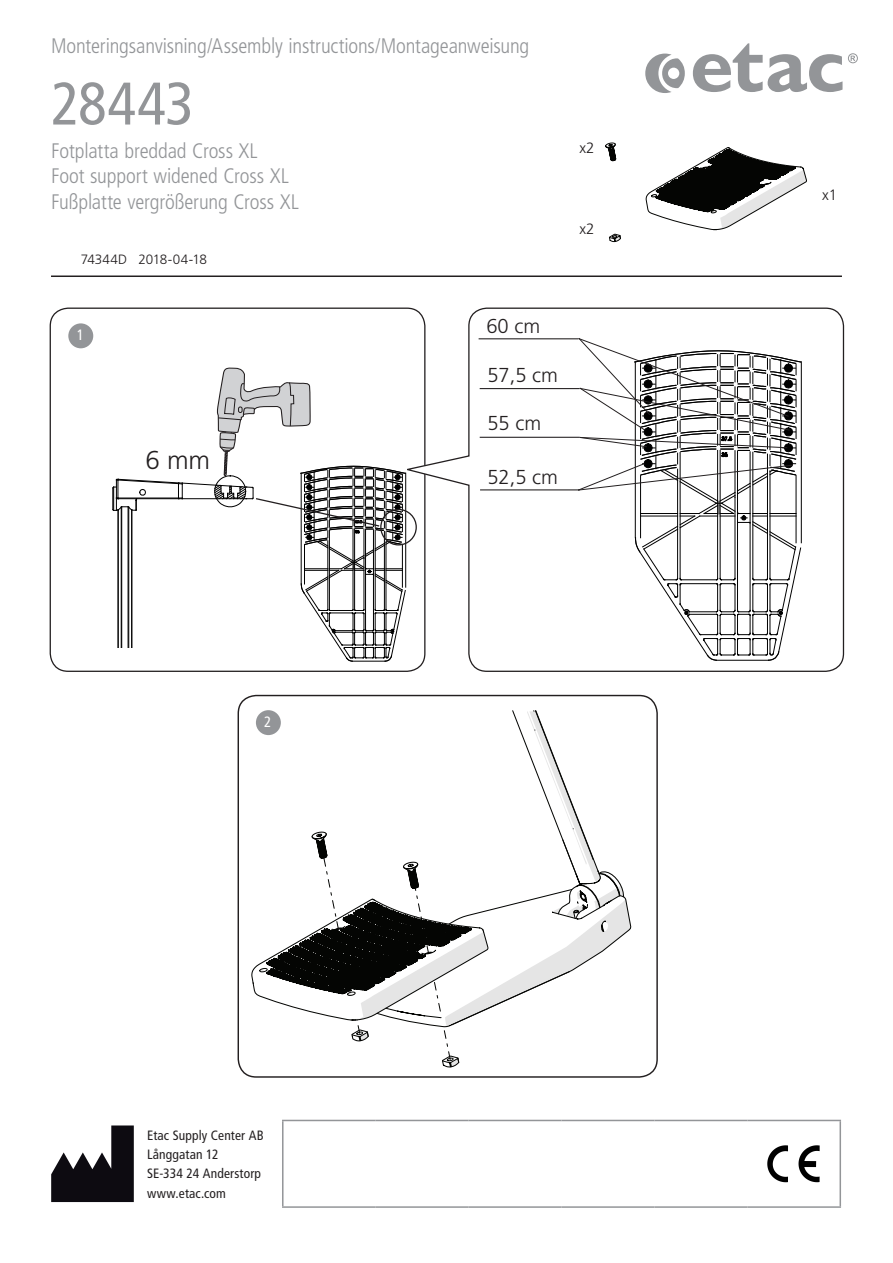
<style>
.page{position:relative;width:893px;height:1263px;background:#fff}
.page>*{position:absolute;margin:0;border:0;box-sizing:border-box;transform-origin:0 0}
.Headline1_white_2009{font:condensed 60px "Frutiger LT Pro";color:#939598}
.t1{font:300 25.95px "Frutiger LT Pro";color:#231f20}
.Headline3_white_2009{font:300 condensed 21px "Frutiger LT Pro";letter-spacing:-.005em;color:#939598}
.t2{font:300 20.1px "Frutiger LT Pro";color:#231f20}
.t3{font:300 15px "Frutiger LT Pro";color:#231f20}
.Chapter_header{font:condensed 15px "Frutiger LT Pro";color:#fff}
.Sender_A4_2009{font:condensed 13.5px "Frutiger LT Pro";letter-spacing:.01em;color:#231f20}
.Body_text{font:300 13.5px "Frutiger LT Pro";letter-spacing:-.01em;color:#231f20}
</style>
<div class="page">
<svg style="left:848px;top:53px;width:10px;height:10px"></svg>
<svg style="left:693px;top:43px;width:149px;height:49px"></svg>
<svg style="left:645px;top:54px;width:40px;height:39px"></svg>
<svg style="left:402px;top:307px;width:443px;height:365px"></svg>
<hr style="left:282px;top:1121px;width:2px;height:85px;background:#939598">
<hr style="left:282px;top:1120px;width:94px;height:1px;background:#939598">
<hr style="left:282px;top:1206px;width:94px;height:2px;background:#939598">
<hr style="left:376px;top:1120px;width:93px;height:1px;background:#939598">
<hr style="left:469px;top:1120px;width:92px;height:1px;background:#939598">
<hr style="left:561px;top:1120px;width:93px;height:1px;background:#939598">
<hr style="left:376px;top:1206px;width:93px;height:2px;background:#939598">
<hr style="left:469px;top:1206px;width:92px;height:2px;background:#939598">
<hr style="left:561px;top:1206px;width:93px;height:2px;background:#939598">
<hr style="left:654px;top:1120px;width:93px;height:1px;background:#939598">
<hr style="left:654px;top:1206px;width:93px;height:2px;background:#939598">
<hr style="left:747px;top:1120px;width:94px;height:1px;background:#939598">
<hr style="left:839px;top:1121px;width:2px;height:85px;background:#939598">
<hr style="left:747px;top:1206px;width:94px;height:2px;background:#939598">
<svg style="left:51px;top:1125px;width:83px;height:77px"></svg>
<svg style="left:767px;top:1145px;width:21px;height:37px"></svg>
<svg style="left:798px;top:1145px;width:22px;height:37px"></svg>
<svg style="left:605px;top:143px;width:202px;height:99px"></svg>
<div style="left:68px;top:323px;width:25px;height:25px;background:#939598;border-radius:50%"></div>
<hr style="left:51px;top:275px;width:791px;height:2px;background:#231f20">
<svg style="left:251px;top:710px;width:380px;height:357px"></svg>
<hr style="left:801px;top:362px;width:1px;height:181px;background:#000">
<div style="left:380px;top:509px;width:37px;height:36px;border:1px solid #231f20;border-radius:50%"></div>
<svg style="left:112px;top:368px;width:294px;height:294px"></svg>
<hr style="left:480px;top:388px;width:100px;height:1px;background:#231f20">
<hr style="left:480px;top:489px;width:100px;height:1px;background:#231f20">
<hr style="left:480px;top:437px;width:100px;height:1px;background:#231f20">
<svg style="left:577px;top:337px;width:224px;height:324px"></svg>
<hr style="left:479px;top:338px;width:99px;height:1px;background:#231f20">
<div style="left:256px;top:710px;width:25px;height:25px;background:#939598;border-radius:50%"></div>
<p class="Headline3_white_2009" style="left:51px;top:34px;width:480px">Monteringsanvisning/Assembly instructions/Montageanweisung</p>
<p class="Headline1_white_2009" style="left:51px;top:69px;width:144px">28443</p>
<p class="Headline3_white_2009" style="left:51px;top:139px;width:208px">Fotplatta breddad Cross XL</p>
<p class="Headline3_white_2009" style="left:51px;top:164px;width:239px">Foot support widened Cross XL</p>
<p class="Headline3_white_2009" style="left:51px;top:189px;width:249px">Fußplatte vergrößerung Cross XL</p>
<p class="Body_text" style="left:81px;top:252px;width:128px">74344D 2018-04-18</p>
<p class="Chapter_header" style="left:77px;top:326px;width:9px">1</p>
<p class="t1" style="left:145px;top:445px;width:66px">6 mm</p>
<p class="t2" style="left:486px;top:314px;width:55px">60 cm</p>
<p class="t2" style="left:487px;top:364px;width:72px">57,5 cm</p>
<p class="t2" style="left:487px;top:412px;width:55px">55 cm</p>
<p class="t2" style="left:487px;top:465px;width:72px">52,5 cm</p>
<p class="t3" style="left:579px;top:140px;width:16px">x2</p>
<p class="t3" style="left:579px;top:220px;width:16px">x2</p>
<p class="Chapter_header" style="left:264px;top:713px;width:9px">2</p>
<p class="Sender_A4_2009" style="left:147px;top:1127px;width:118px">Etac Supply Center AB</p>
<p class="Sender_A4_2009" style="left:147px;top:1147px;width:73px">Långgatan 12</p>
<p class="Sender_A4_2009" style="left:147px;top:1166px;width:115px">SE-334 24 Anderstorp</p>
<p class="Sender_A4_2009" style="left:147px;top:1185px;width:80px">www.etac.com</p>
<p class="t3" style="left:822px;top:186px;width:16px">x1</p>
</div>
